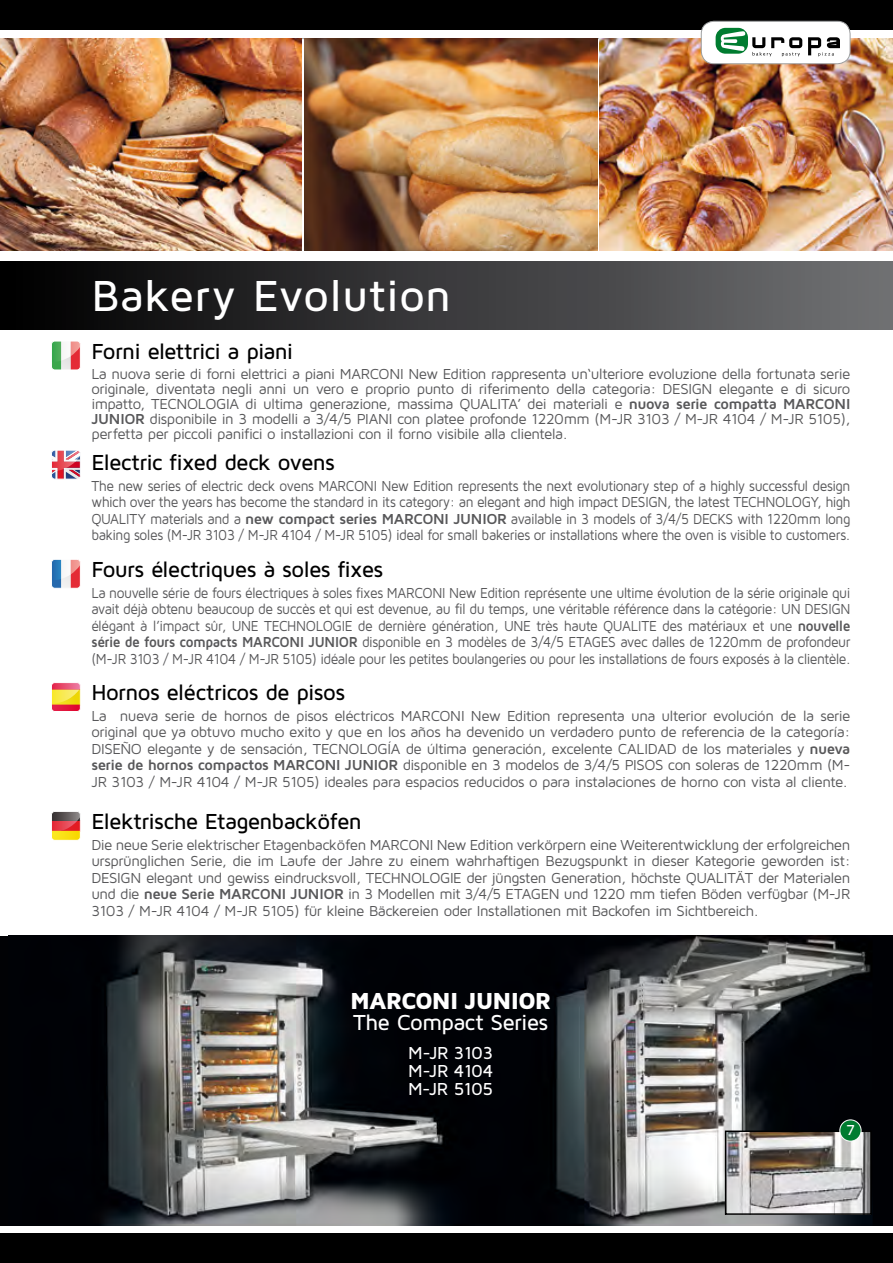
<style>
.page{position:relative;width:893px;height:1263px;background:#fff}
.page>*{position:absolute;margin:0;border:0;box-sizing:border-box;transform-origin:0 0}
.t1{font:500 45px "Maven Pro";letter-spacing:.005em;color:#fff}
.t2{font:900 24px "Maven Pro";letter-spacing:-.045em;color:#fff}
.t3{font:500 22.5px "Maven Pro";letter-spacing:-.03em;color:#000}
.t4{font:500 22.5px "Maven Pro";letter-spacing:-.035em;color:#fff}
.t5{font:500 18px/18px "Maven Pro";letter-spacing:-.02em;color:#fff;text-align:justify}
.t6{font:15px/16.5px "Maven Pro";letter-spacing:-.035em;color:#58585a;text-align:justify}
.t7{font:15px/16.5px "Maven Pro";letter-spacing:-.035em;color:#58585a;text-align:justify;scale:.92 1}
.t8{font:500 15px "Maven Pro";color:#fff}
.s1{font-weight:700}
</style>
<div class="page">
<div style="left:0;top:0;width:893px;height:30px;background:#000"></div>
<div style="left:0;top:1233px;width:893px;height:30px;background:#000"></div>
<hr style="left:0;top:38px;width:893px;height:1px;background:#9c9e9f">
<hr style="left:0;top:1225px;width:893px;height:1px;background:#9c9e9f">
<img style="left:8px;top:936px;width:885px;height:289px">
<img style="left:0;top:38px;width:302px;height:213px">
<img style="left:304px;top:38px;width:293px;height:213px">
<img style="left:600px;top:38px;width:293px;height:213px">
<div style="left:0;top:261px;width:893px;height:69px;background:linear-gradient(to right,#000001,#717274)"></div>
<svg style="left:51px;top:341px;width:30px;height:29px"></svg>
<svg style="left:51px;top:559px;width:30px;height:30px"></svg>
<svg style="left:51px;top:450px;width:30px;height:29px"></svg>
<svg style="left:51px;top:682px;width:30px;height:30px"></svg>
<svg style="left:51px;top:811px;width:30px;height:30px"></svg>
<div style="left:701px;top:21px;width:149px;height:43px;background:#fff;border-radius:13px"></div>
<div style="left:701px;top:21px;width:149px;height:43px;border:1px solid #9c9e9f;border-radius:13px"></div>
<div style="left:716px;top:28px;width:32px;height:26px;background:#007c30;border-radius:10px"></div>
<svg style="left:721px;top:31px;width:24px;height:20px"></svg>
<svg style="left:752px;top:37px;width:50px;height:19px"></svg>
<svg style="left:808px;top:37px;width:32px;height:19px"></svg>
<img style="left:728px;top:1133px;width:141px;height:79px">
<div style="left:725px;top:1130px;width:147px;height:85px;border:2px solid #000"></div>
<div style="left:840px;top:1120px;width:21px;height:21px;background:#007c30;border-radius:50%"></div>
<div style="left:839px;top:1119px;width:22px;height:22px;border:1px solid #fff;border-radius:50%"></div>
<h1 class="t1" style="left:91px;top:267px;width:362px">Bakery Evolution</h1>
<h3 class="t3" style="left:91px;top:337px;width:204px">Forni elettrici a piani</h3>
<p class="t6" style="left:91px;top:366px;width:760px;line-height:15px">La nuova serie di forni elettrici a piani MARCONI New Edition rappresenta un‘ulteriore evoluzione della fortunata serie originale, diventata negli anni un vero e proprio punto di riferimento della categoria: DESIGN elegante e di sicuro impatto, TECNOLOGIA di ultima generazione, massima QUALITA’ dei materiali e <span class="s1">nuova serie compatta MARCONI JUNIOR</span> disponibile in 3 modelli a 3/4/5 PIANI con platee profonde 1220mm (M-JR 3103 / M-JR 4104 / M-JR 5105), perfetta per piccoli panifici o installazioni con il forno visibile alla clientela.</p>
<h3 class="t3" style="left:91px;top:448px;width:245px">Electric fixed deck ovens</h3>
<p class="t7" style="left:91px;top:477px;width:827px">The new series of electric deck ovens MARCONI New Edition represents the next evolutionary step of a highly successful design which over the years has become the standard in its category: an elegant and high impact DESIGN, the latest TECHNOLOGY, high QUALITY materials and a <span class="s1">new compact series MARCONI JUNIOR</span> available in 3 models of 3/4/5 DECKS with 1220mm long baking soles (M-JR 3103 / M-JR 4104 / M-JR 5105) ideal for small bakeries or installations where the oven is visible to customers.</p>
<h3 class="t3" style="left:91px;top:555px;width:294px">Fours électriques à soles fixes</h3>
<p class="t7" style="left:91px;top:584px;width:827px">La nouvelle série de fours électriques à soles fixes MARCONI New Edition représente une ultime évolution de la série originale qui avait déjà obtenu beaucoup de succès et qui est devenue, au fil du temps, une véritable référence dans la catégorie: UN DESIGN élégant à l’impact sûr, UNE TECHNOLOGIE de dernière génération, UNE très haute QUALITE des matériaux et une <span class="s1">nouvelle série de fours compacts MARCONI JUNIOR</span> disponible en 3 modèles de 3/4/5 ETAGES avec dalles de 1220mm de profondeur (M-JR 3103 / M-JR 4104 / M-JR 5105) idéale pour les petites boulangeries ou pour les installations de fours exposés à la clientèle.</p>
<h3 class="t3" style="left:91px;top:678px;width:255px">Hornos eléctricos de pisos</h3>
<p class="t6" style="left:91px;top:707px;width:761px">La nueva serie de hornos de pisos eléctricos MARCONI New Edition representa una ulterior evolución de la serie original que ya obtuvo mucho exito y que en los años ha devenido un verdadero punto de referencia de la categoría:<br>DISEÑO elegante y de sensación, TECNOLOGÍA de última generación, excelente CALIDAD de los materiales y <span class="s1">nueva serie de hornos compactos MARCONI JUNIOR</span> disponible en 3 modelos de 3/4/5 PISOS con soleras de 1220mm (M-JR 3103 / M-JR 4104 / M-JR 5105) ideales para espacios reducidos o para instalaciones de horno con vista al cliente.</p>
<h3 class="t3" style="left:91px;top:807px;width:272px">Elektrische Etagenbacköfen</h3>
<p class="t6" style="left:91px;top:836px;width:761px">Die neue Serie elektrischer Etagenbacköfen MARCONI New Edition verkörpern eine Weiterentwicklung der erfolgreichen ursprünglichen Serie, die im Laufe der Jahre zu einem wahrhaftigen Bezugspunkt in dieser Kategorie geworden ist:<br>DESIGN elegant und gewiss eindrucksvoll, TECHNOLOGIE der jüngsten Generation, höchste QUALITÄT der Materialen und die <span class="s1">neue Serie MARCONI JUNIOR</span> in 3 Modellen mit 3/4/5 ETAGEN und 1220 mm tiefen Böden verfügbar (M-JR 3103 / M-JR 4104 / M-JR 5105) für kleine Bäckereien oder Installationen mit Backofen im Sichtbereich.</p>
<h2 class="t2" style="left:350px;top:985px;width:202px">MARCONI JUNIOR</h2>
<h3 class="t4" style="left:353px;top:1008px;width:197px">The Compact Series</h3>
<p class="t5" style="left:408px;top:1043px;width:87px">M-JR 3103<br>M-JR 4104<br>M-JR 5105</p>
<p class="t8" style="left:846px;top:1121px;width:10px">7</p>
</div>
